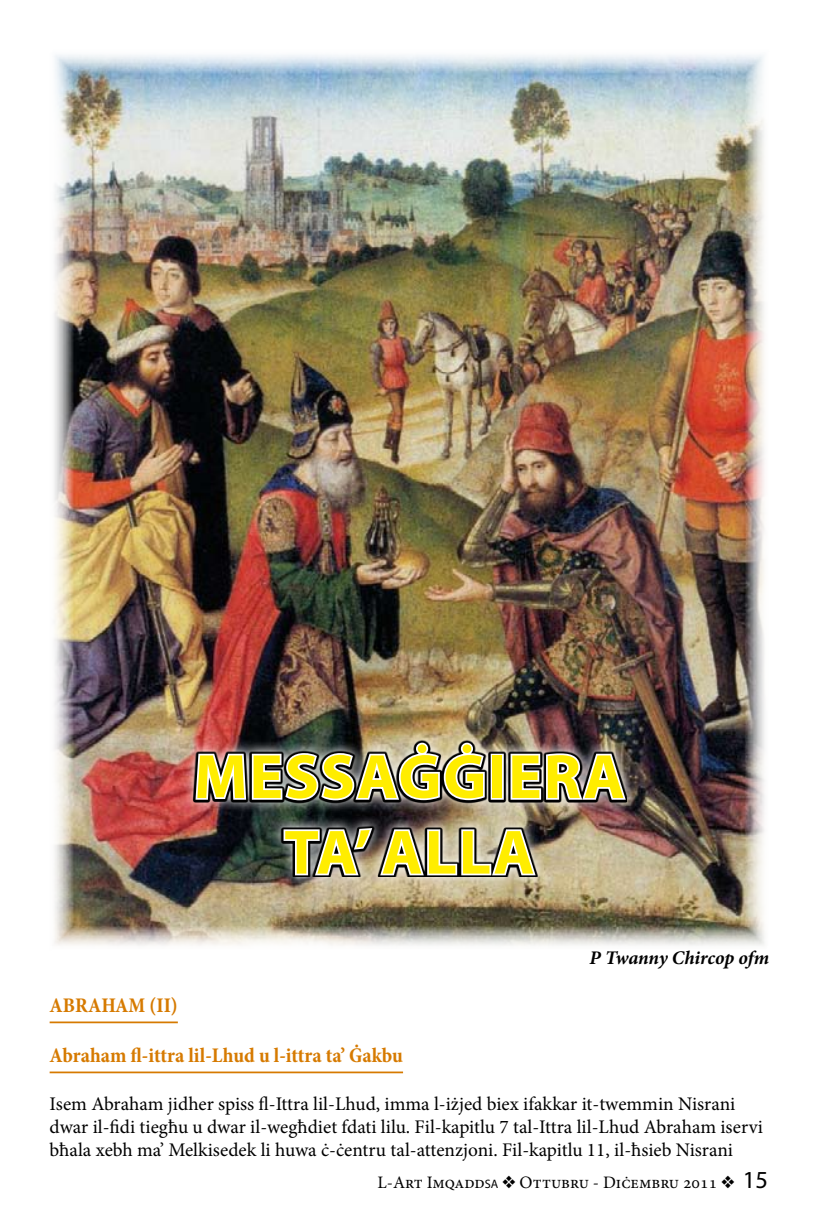
<style>
.page{position:relative;width:819px;height:1216px;background:#fff}
.page>*{position:absolute;margin:0;border:0;box-sizing:border-box;transform-origin:0 0}
.t1{font:700 63px/75.6px "Myriad Pro";letter-spacing:.03em;color:#ffed00;text-align:center}
.t2{font:700 condensed 21px "Minion Pro";color:#d67a00}
.t3{font:19.25px/23.1px "Minion Pro";letter-spacing:-.005em;color:#000}
.t4{font:italic 700 19.25px "Minion Pro";letter-spacing:-.005em;color:#000}
.t5{font:17.5px "Minion Pro";color:#000}
.s1{font-family:"Myriad Pro";font-size:12.25px}
.s2{font-family:"Myriad Pro";font-size:24.5px}
</style>
<div class="page">
<img style="left:54px;top:55px;width:711px;height:891px">
<img style="left:182px;top:729px;width:455px;height:158px">
<img style="left:192px;top:739px;width:435px;height:138px">
<img style="left:194px;top:741px;width:292px;height:61px">
<div style="left:490px;top:753px;width:13px;height:46px;border:4px solid #fff"></div>
<svg style="left:509px;top:751px;width:119px;height:50px"></svg>
<svg style="left:282px;top:826px;width:256px;height:51px"></svg>
<hr style="left:50px;top:1021px;width:128px;height:2px;background:#d67a00">
<hr style="left:50px;top:1071px;width:353px;height:2px;background:#d67a00">
<h1 class="t1" style="left:194px;top:736px;width:432px">MESSAĠĠIERA<br>TA’ ALLA</h1>
<p class="t4" style="left:589px;top:944px;width:181px">P Twanny Chircop ofm</p>
<p class="t2" style="left:50px;top:990px;width:130px">ABRAHAM (II)</p>
<p class="t2" style="left:50px;top:1040px;width:355px">Abraham fl-ittra lil-Lhud u l-ittra ta’ Ġakbu</p>
<p class="t3" style="left:50px;top:1092px;width:714px">Isem Abraham jidher spiss fl-Ittra lil-Lhud, imma l-iżjed biex ifakkar it-twemmin Nisrani dwar il-fidi tiegħu u dwar il-wegħdiet fdati lilu. Fil-kapitlu 7 tal-Ittra lil-Lhud Abraham iservi bħala xebh ma’ Melkisedek li huwa ċ-ċentru tal-attenzjoni. Fil-kapitlu 11, il-ħsieb Nisrani</p>
<p class="t5" style="left:377px;top:1170px;width:392px">L-Art Imqadd<span class="s1">sa</span> ❖ Ottubru - Diċembru 2011 ❖ <span class="s2">15</span></p>
</div>
